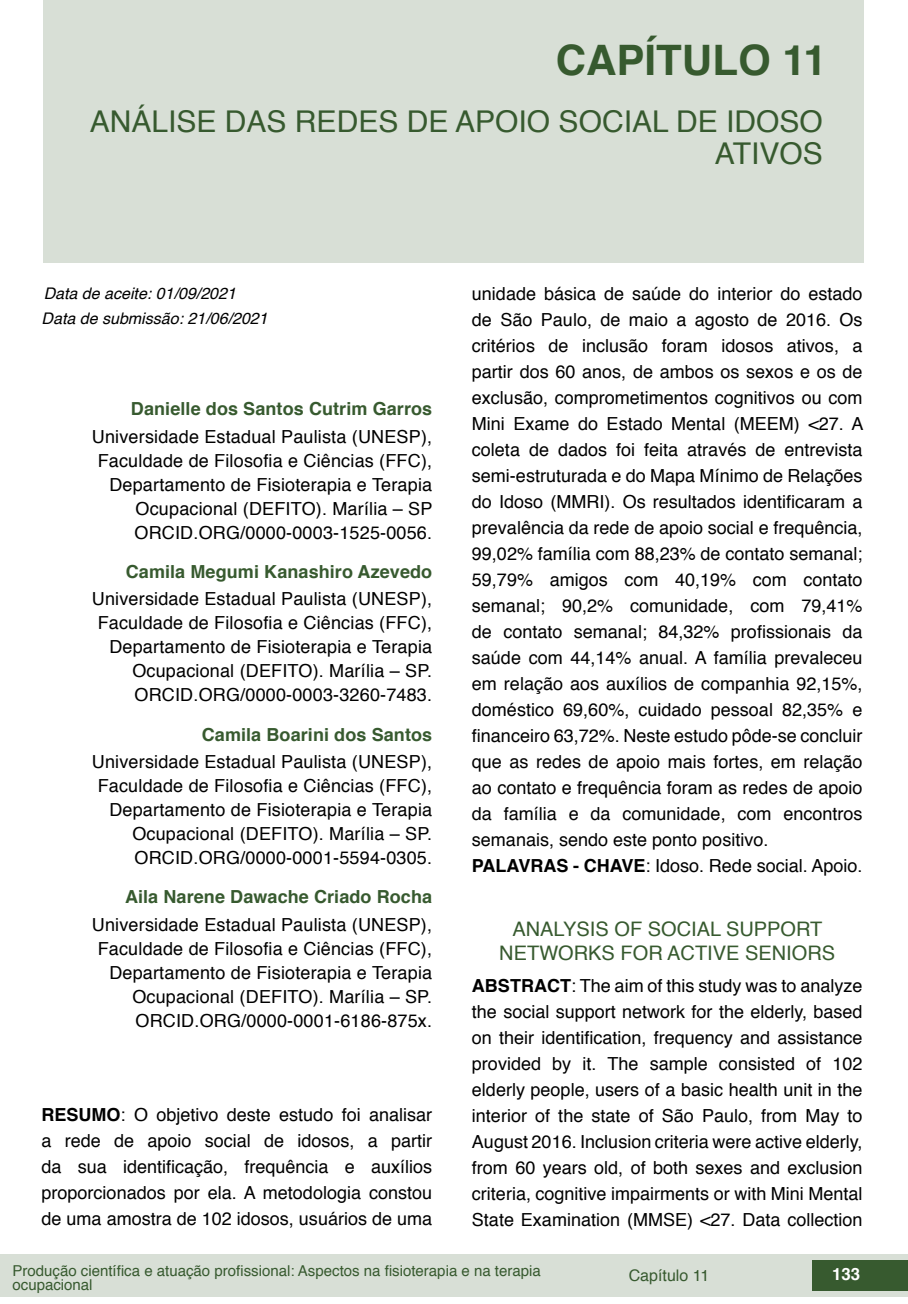
<style>
.page{position:relative;width:908px;height:1304px;background:#fff}
.page>*{position:absolute;margin:0;border:0;box-sizing:border-box;transform-origin:0 0}
.t1{font:700 42px "Helvetica";color:#375a2f}
.t2{font:30px/32px "Helvetica";color:#375a2f;text-align:right}
.t3{font:20px/24px "Helvetica";color:#375a2f;text-align:center}
.t4{font:18px/26px "Helvetica";color:#000;text-align:right}
.t5{font:700 18px "Helvetica";letter-spacing:.005em;color:#375a2f}
.t6{font:700 16.8px "Helvetica";color:#fff}
.t7{font:italic 16px "Helvetica";color:#000}
.t8{font:16px "Helvetica";color:#375a2f}
.t9{font:15px/14px "Helvetica";color:#375a2f}
.s1{font-weight:700}
</style>
<div class="page">
<div style="left:0;top:1254px;width:906px;height:43px;background:#d8dfd6"></div>
<div style="left:812px;top:1261px;width:95px;height:30px;background:#375a2f"></div>
<div style="left:44px;top:0;width:819px;height:263px;background:#d8dfd6"></div>
<h1 class="t1" style="left:555px;top:26px;width:272px">CAPÍTULO 11</h1>
<h2 class="t2" style="left:90px;top:106px;width:734px">ANÁLISE DAS REDES DE APOIO SOCIAL DE IDOSO<br>ATIVOS</h2>
<p class="t7" style="left:44px;top:280px;width:194px">Data de aceite: 01/09/2021</p>
<p class="t7" style="left:42px;top:306px;width:227px">Data de submissão: 21/06/2021</p>
<p class="t5" style="left:131px;top:395px;width:302px">Danielle dos Santos Cutrim Garros</p>
<p class="t4" style="left:92px;top:425px;width:342px;line-height:24px">Universidade Estadual Paulista (UNESP), Faculdade de Filosofia e Ciências (FFC), Departamento de Fisioterapia e Terapia Ocupacional (DEFITO). Marília – SP ORCID.ORG/0000-0003-1525-0056.</p>
<p class="t5" style="left:126px;top:557px;width:308px">Camila Megumi Kanashiro Azevedo</p>
<p class="t4" style="left:92px;top:588px;width:341px;line-height:24px">Universidade Estadual Paulista (UNESP), Faculdade de Filosofia e Ciências (FFC), Departamento de Fisioterapia e Terapia Ocupacional (DEFITO). Marília – SP.<br>ORCID.ORG/0000-0003-3260-7483.</p>
<p class="t5" style="left:202px;top:720px;width:232px">Camila Boarini dos Santos</p>
<p class="t4" style="left:92px;top:750px;width:341px;line-height:24px">Universidade Estadual Paulista (UNESP), Faculdade de Filosofia e Ciências (FFC), Departamento de Fisioterapia e Terapia Ocupacional (DEFITO). Marília – SP.<br>ORCID.ORG/0000-0001-5594-0305.</p>
<p class="t5" style="left:125px;top:883px;width:308px">Aila Narene Dawache Criado Rocha</p>
<p class="t4" style="left:92px;top:913px;width:341px;line-height:24px">Universidade Estadual Paulista (UNESP), Faculdade de Filosofia e Ciências (FFC), Departamento de Fisioterapia e Terapia Ocupacional (DEFITO). Marília – SP.<br>ORCID.ORG/0000-0001-6186-875x.</p>
<p class="t4" style="left:42px;top:1102px;width:392px;text-align:justify"><span class="s1">RESUMO</span>: O objetivo deste estudo foi analisar a rede de apoio social de idosos, a partir da sua identificação, frequência e auxílios proporcionados por ela. A metodologia constou de uma amostra de 102 idosos, usuários de uma</p>
<p class="t4" style="left:471px;top:281px;width:393px;text-align:left">unidade básica de saúde do interior do estado de São Paulo, de maio a agosto de 2016. Os critérios de inclusão foram idosos ativos, a partir dos 60 anos, de ambos os sexos e os de exclusão, comprometimentos cognitivos ou com Mini Exame do Estado Mental (MEEM) &lt;27. A coleta de dados foi feita através de entrevista semi-estruturada e do Mapa Mínimo de Relações do Idoso (MMRI). Os resultados identificaram a prevalência da rede de apoio social e frequência, 99,02% família com 88,23% de contato semanal; 59,79% amigos com 40,19% com contato semanal; 90,2% comunidade, com 79,41% de contato semanal; 84,32% profissionais da saúde com 44,14% anual. A família prevaleceu em relação aos auxílios de companhia 92,15%, doméstico 69,60%, cuidado pessoal 82,35% e financeiro 63,72%. Neste estudo pôde-se concluir que as redes de apoio mais fortes, em relação ao contato e frequência foram as redes de apoio da família e da comunidade, com encontros semanais, sendo este ponto positivo.<br><span class="s1">PALAVRAS - CHAVE</span>: Idoso. Rede social. Apoio.</p>
<p class="t3" style="left:499px;top:918px;width:337px">ANALYSIS OF SOCIAL SUPPORT<br>NETWORKS FOR ACTIVE SENIORS</p>
<p class="t4" style="left:471px;top:973px;width:392px;text-align:justify"><span class="s1">ABSTRACT</span>: The aim of this study was to analyze the social support network for the elderly, based on their identification, frequency and assistance provided by it. The sample consisted of 102 elderly people, users of a basic health unit in the interior of the state of São Paulo, from May to August 2016. Inclusion criteria were active elderly, from 60 years old, of both sexes and exclusion criteria, cognitive impairments or with Mini Mental State Examination (MMSE) &lt;27. Data collection</p>
<p class="t9" style="left:12px;top:1264px;width:529px">Produção científica e atuação profissional: Aspectos na fisioterapia e na terapia ocupacional</p>
<p class="t8" style="left:628px;top:1263px;width:82px">Capítulo 11</p>
<p class="t6" style="left:831px;top:1261px;width:30px">133</p>
</div>
